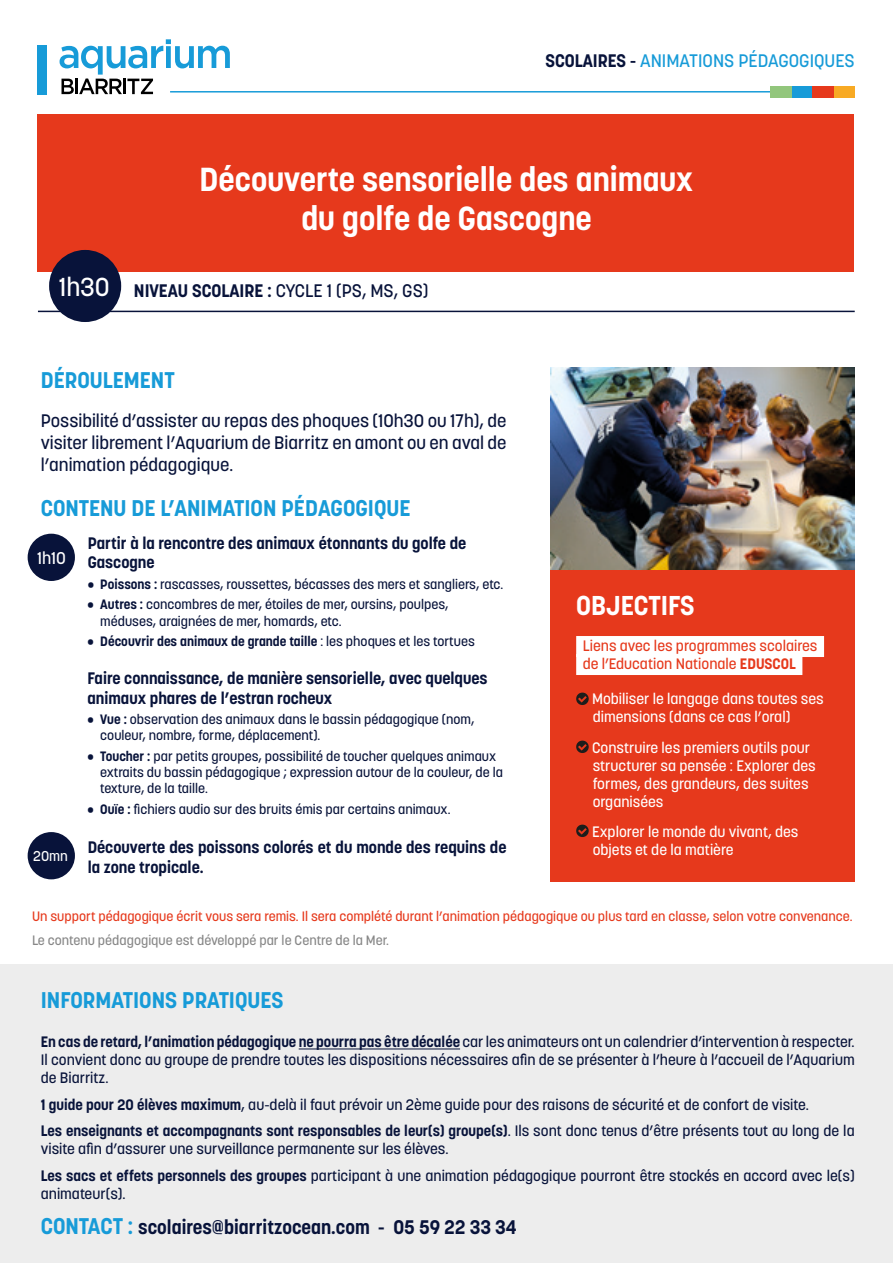
<style>
.page{position:relative;width:893px;height:1263px;background:#fff}
.page>*{position:absolute;margin:0;border:0;box-sizing:border-box;transform-origin:0 0}
.t1{font:700 33px/39.6px "Korolev";color:#fff;text-align:center}
.t2{font:700 27px "Korolev";color:#fff}
.t3{font:500 25.65px "Korolev";color:#fff}
.t4{font:700 22.5px "Korolev";color:#179bd8}
.t5{font:700 19.5px "Korolev";color:#08133a}
.t6{font:500 18px/21.6px "Korolev";color:#08133a;text-align:justify}
.t7{font:500 18px "Korolev";color:#179bd8}
.t8{font:500 16.8px "Korolev";color:#fff}
.t9{font:700 16.5px/19.8px "Korolev";color:#08133a}
.t10{font:500 15px/18px "Korolev";color:#08133a}
.t11{font:500 15px/18px "Korolev";color:#fff}
.t12{font:500 15px "Korolev";color:#e6391c}
.t13{font:500 14.1px "Korolev";color:#fff}
.t14{font:500 13.5px/16.2px "Korolev";color:#08133a}
.t15{font:500 13.5px "Korolev";color:#e6391c}
.t16{font:700 13.5px "Korolev";color:#08133a}
.t17{font:500 13.5px "Korolev";color:#878787}
.s1{font-weight:700;color:#08133a}
.s2{font-weight:700}
.s3{font-weight:500}
.s4{font-size:22.5px;color:#179bd8}
</style>
<div class="page">
<svg style="left:60px;top:39px;width:170px;height:55px"></svg>
<div style="left:37px;top:45px;width:10px;height:50px;background:#179bd8"></div>
<hr style="left:170px;top:91px;width:685px;height:2px;background:#179bd8">
<div style="left:833px;top:86px;width:22px;height:11px;background:#f8aa24"></div>
<div style="left:791px;top:86px;width:21px;height:11px;background:#179bd8"></div>
<div style="left:812px;top:86px;width:21px;height:11px;background:#e6391c"></div>
<div style="left:770px;top:86px;width:21px;height:11px;background:#92c67c"></div>
<div style="left:0;top:964px;width:893px;height:299px;background:#ededed"></div>
<hr style="left:299px;top:1048px;width:161px;height:1px;background:#08133a">
<div style="left:38px;top:115px;width:816px;height:157px;background:#e6391c"></div>
<div style="left:551px;top:569px;width:304px;height:313px;background:#e6391c"></div>
<div style="left:576px;top:636px;width:248px;height:21px;background:#fff"></div>
<div style="left:576px;top:654px;width:226px;height:21px;background:#fff"></div>
<svg style="left:576px;top:693px;width:13px;height:12px"></svg>
<svg style="left:576px;top:741px;width:13px;height:12px"></svg>
<svg style="left:576px;top:825px;width:13px;height:12px"></svg>
<hr style="left:38px;top:311px;width:817px;height:1px;background:#08133a">
<div style="left:49px;top:250px;width:72px;height:72px;background:#08133a;border-radius:50%"></div>
<div style="left:28px;top:534px;width:47px;height:47px;background:#08133a;border-radius:50%"></div>
<div style="left:28px;top:832px;width:47px;height:47px;background:#08133a;border-radius:50%"></div>
<img style="left:551px;top:367px;width:304px;height:203px">
<p class="t7" style="left:545px;top:49px;width:311px"><span class="s1">SCOLAIRES -</span> ANIMATIONS PÉDAGOGIQUES</p>
<p class="t3" style="left:59px;top:270px;width:53px">1h30</p>
<p class="t1" style="left:200px;top:159px;width:495px">Découverte sensorielle des animaux du golfe de Gascogne</p>
<p class="t6" style="left:134px;top:280px;width:296px"><span class="s2">NIVEAU SCOLAIRE :</span> CYCLE 1 (PS, MS, GS)</p>
<p class="t4" style="left:41px;top:366px;width:135px">DÉROULEMENT</p>
<p class="t6" style="left:41px;top:410px;width:467px">Possibilité d’assister au repas des phoques (10h30 ou 17h), de visiter librement l’Aquarium de Biarritz en amont ou en aval de l’animation pédagogique.</p>
<p class="t4" style="left:41px;top:493px;width:371px">CONTENU DE L’ANIMATION PÉDAGOGIQUE</p>
<p class="t9" style="left:88px;top:533px;width:380px">Partir à la rencontre des animaux étonnants du golfe de<br>Gascogne</p>
<p class="t14" style="left:88px;top:576px;width:417px"><span class="s2">• Poissons :</span> rascasses, roussettes, bécasses des mers et sangliers, etc.</p>
<p class="t14" style="left:100px;top:596px;width:350px;text-indent:-13px"><span class="s2">• Autres :</span> concombres de mer, étoiles de mer, oursins, poulpes, méduses, araignées de mer, homards, etc.</p>
<p class="t16" style="left:88px;top:633px;width:389px">• Découvrir des animaux de grande taille <span class="s3">: les phoques et les tortues</span></p>
<p class="t9" style="left:88px;top:668px;width:401px">Faire connaissance, de manière sensorielle, avec quelques animaux phares de l’estran rocheux</p>
<p class="t14" style="left:100px;top:711px;width:375px;text-indent:-13px"><span class="s2">• Vue :</span> observation des animaux dans le bassin pédagogique (nom, couleur, nombre, forme, déplacement).</p>
<p class="t14" style="left:100px;top:748px;width:404px;text-indent:-13px"><span class="s2">• Toucher :</span> par petits groupes, possibilité de toucher quelques animaux extraits du bassin pédagogique ; expression autour de la couleur, de la texture, de la taille.</p>
<p class="t14" style="left:88px;top:801px;width:364px"><span class="s2">• Ouïe :</span> fichiers audio sur des bruits émis par certains animaux.</p>
<p class="t9" style="left:88px;top:837px;width:420px">Découverte des poissons colorés et du monde des requins de la zone tropicale.</p>
<p class="t8" style="left:37px;top:547px;width:30px">1h10</p>
<p class="t13" style="left:33px;top:847px;width:36px">20mn</p>
<p class="t2" style="left:576px;top:588px;width:120px">OBJECTIFS</p>
<p class="t12" style="left:583px;top:636px;width:236px">Liens avec les programmes scolaires</p>
<p class="t12" style="left:583px;top:654px;width:214px">de l’Education Nationale <span class="s2">EDUSCOL</span></p>
<p class="t11" style="left:592px;top:689px;width:233px">Mobiliser le langage dans toutes ses dimensions (dans ce cas l’oral)</p>
<p class="t11" style="left:592px;top:739px;width:225px">Construire les premiers outils pour structurer sa pensée : Explorer des formes, des grandeurs, des suites organisées</p>
<p class="t11" style="left:592px;top:823px;width:208px">Explorer le monde du vivant, des</p>
<p class="t11" style="left:593px;top:841px;width:142px">objets et de la matière</p>
<p class="t15" style="left:32px;top:907px;width:822px">Un support pédagogique écrit vous sera remis. Il sera complété durant l’animation pédagogique ou plus tard en classe, selon votre convenance.</p>
<p class="t17" style="left:32px;top:931px;width:358px">Le contenu pédagogique est développé par le Centre de la Mer.</p>
<h3 class="t4" style="left:41px;top:986px;width:244px">INFORMATIONS PRATIQUES</h3>
<p class="t10" style="left:41px;top:1033px;width:815px;text-align:justify"><span class="s2">En cas de retard, l’animation pédagogique ne pourra pas être décalée</span> car les animateurs ont un calendrier d’intervention à respecter.<br>Il convient donc au groupe de prendre toutes les dispositions nécessaires afin de se présenter à l’heure à l’accueil de l’Aquarium de Biarritz.</p>
<p class="t10" style="left:41px;top:1091px;width:815px;line-height:26.5px"><span class="s2">1 guide pour 20 élèves maximum</span>, au-delà il faut prévoir un 2ème guide pour des raisons de sécurité et de confort de visite.<br><span class="s2">Les enseignants et accompagnants sont responsables de leur(s) groupe(s)</span>. Ils sont donc tenus d’être présents tout au long de la</p>
<p class="t10" style="left:41px;top:1136px;width:815px;line-height:26.5px">visite afin d’assurer une surveillance permanente sur les élèves.<br><span class="s2">Les sacs et effets personnels des groupes</span> participant à une animation pédagogique pourront être stockés en accord avec le(s)</p>
<p class="t10" style="left:41px;top:1185px;width:86px">animateur(s).</p>
<h3 class="t5" style="left:41px;top:1215px;width:477px"><span class="s4">CONTACT :</span> scolaires@biarritzocean.com - 05 59 22 33 34</h3>
</div>
